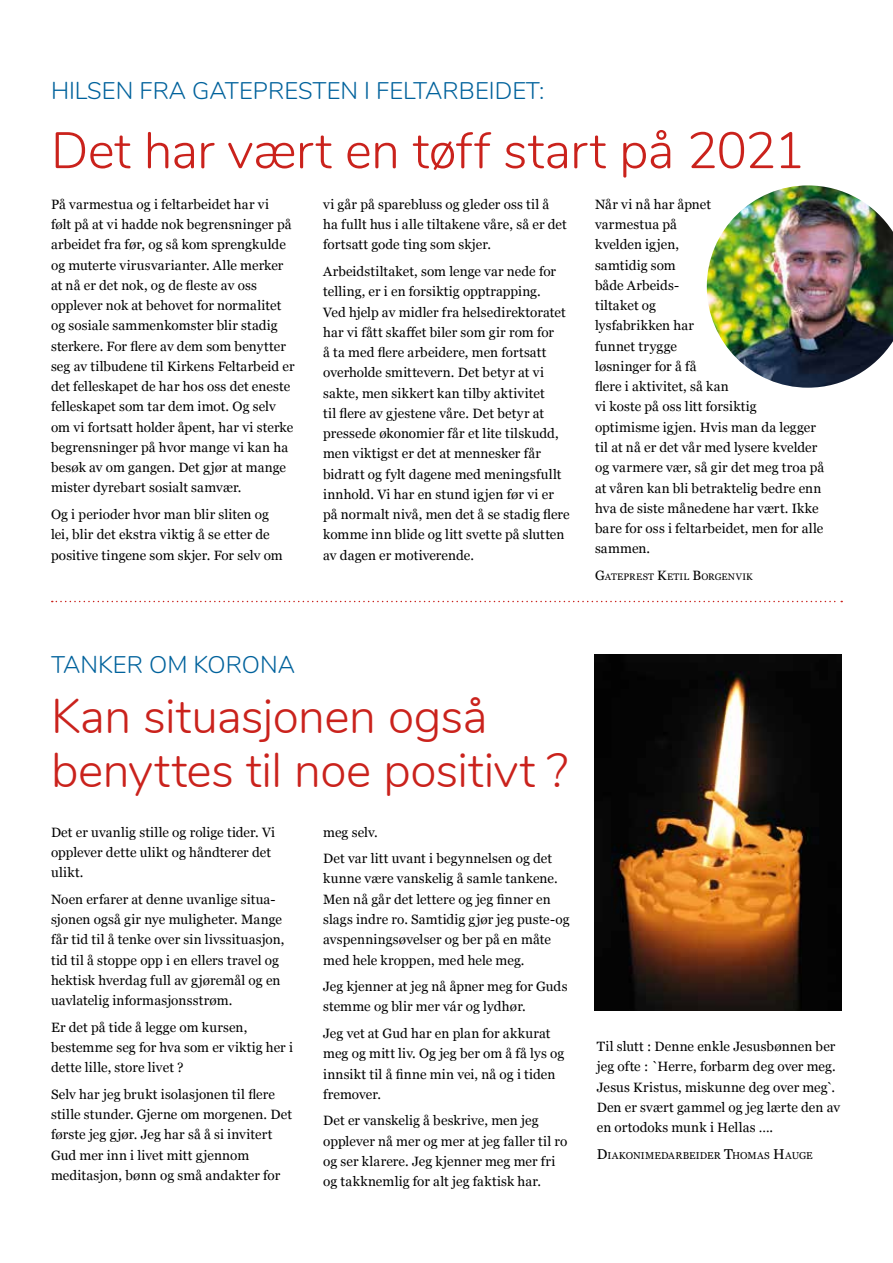
<style>
.page{position:relative;width:893px;height:1263px;background:#fff}
.page>*{position:absolute;margin:0;border:0;box-sizing:border-box;transform-origin:0 0}
.t1{font:300 51px "Nunito";letter-spacing:-.01em;color:#ca221c}
.t2{font:300 47.85px/53.4px "Nunito";letter-spacing:-.01em;color:#ca221c}
.t3{font:300 24px "Nunito";color:#00629c}
.t4{font:13.5px/20.2px "Georgia";letter-spacing:.005em;color:#000}
.t5{font:10.05px "Georgia";letter-spacing:.015em;color:#000}
.t6{font:9.45px "Georgia";letter-spacing:.015em;color:#000}
.s1{font-size:13.5px}
.s2{font-size:14.25px}
</style>
<div class="page">
<svg style="left:52px;top:601px;width:790px;height:1px"></svg>
<img style="left:707px;top:185px;width:186px;height:203px">
<img style="left:594px;top:655px;width:248px;height:355px">
<h3 class="t3" style="left:51px;top:73px;width:495px">HILSEN FRA GATEPRESTEN I FELTARBEIDET:</h3>
<h1 class="t1" style="left:51px;top:113px;width:755px">Det har vært en tøff start på 2021</h1>
<p class="t4" style="left:595px;top:194px;width:231px">Når vi nå har åpnet<br>varmestua på<br>kvelden igjen,<br>samtidig som<br>både Arbeids-<br>tiltaket og<br>lysfabrikken har<br>funnet trygge<br>løsninger for å få<br>flere i aktivitet, så kan<br>vi koste på oss litt forsiktig optimisme igjen. Hvis man da legger til at nå er det vår med lysere kvelder og varmere vær, så gir det meg troa på at våren kan bli betraktelig bedre enn hva de siste månedene har vært. Ikke bare for oss i feltarbeidet, men for alle sammen.</p>
<p class="t6" style="left:595px;top:570px;width:159px"><span class="s1">G</span>ATEPREST <span class="s1">K</span>ETIL <span class="s1">B</span>ORGENVIK</p>
<p class="t4" style="left:51px;top:194px;width:245px">På varmestua og i feltarbeidet har vi<br>følt på at vi hadde nok begrensninger på arbeidet fra før, og så kom sprengkulde og muterte virusvarianter. Alle merker at nå er det nok, og de fleste av oss opplever nok at behovet for normalitet og sosiale sammenkomster blir stadig sterkere. For flere av dem som benytter seg av tilbudene til Kirkens Feltarbeid er det felleskapet de har hos oss det eneste felleskapet som tar dem imot. Og selv om vi fortsatt holder åpent, har vi sterke begrensninger på hvor mange vi kan ha besøk av om gangen. Det gjør at mange mister dyrebart sosialt samvær.</p>
<p class="t4" style="left:51px;top:504px;width:233px">Og i perioder hvor man blir sliten og lei, blir det ekstra viktig å se etter de positive tingene som skjer. For selv om</p>
<p class="t4" style="left:323px;top:194px;width:245px">vi går på sparebluss og gleder oss til å ha fullt hus i alle tiltakene våre, så er det fortsatt gode ting som skjer.</p>
<p class="t4" style="left:323px;top:261px;width:248px">Arbeidstiltaket, som lenge var nede for telling, er i en forsiktig opptrapping.<br>Ved hjelp av midler fra helsedirektoratet har vi fått skaffet biler som gir rom for<br>å ta med flere arbeidere, men fortsatt overholde smittevern. Det betyr at vi sakte, men sikkert kan tilby aktivitet<br>til flere av gjestene våre. Det betyr at pressede økonomier får et lite tilskudd, men viktigst er det at mennesker får bidratt og fylt dagene med meningsfullt innhold. Vi har en stund igjen før vi er på normalt nivå, men det å se stadig flere komme inn blide og litt svette på slutten av dagen er motiverende.</p>
<h3 class="t3" style="left:51px;top:647px;width:246px">TANKER OM KORONA</h3>
<h2 class="t2" style="left:51px;top:687px;width:519px">Kan situasjonen også benyttes til noe positivt ?</h2>
<p class="t4" style="left:51px;top:821px;width:226px">Det er uvanlig stille og rolige tider. Vi opplever dette ulikt og håndterer det ulikt.</p>
<p class="t4" style="left:51px;top:888px;width:235px">Noen erfarer at denne uvanlige situa&shy;sjonen også gir nye muligheter. Mange får tid til å tenke over sin livssituasjon, tid til å stoppe opp i en ellers travel og hektisk hverdag full av gjøremål og en uavlatelig informasjonsstrøm.</p>
<p class="t4" style="left:51px;top:1016px;width:243px">Er det på tide å legge om kursen, bestemme seg for hva som er viktig her i dette lille, store livet ?</p>
<p class="t4" style="left:51px;top:1083px;width:242px">Selv har jeg brukt isolasjonen til flere stille stunder. Gjerne om morgenen. Det første jeg gjør. Jeg har så å si invitert Gud mer inn i livet mitt gjennom meditasjon, bønn og små andakter for</p>
<p class="t4" style="left:323px;top:818px;width:231px;line-height:26.5px">meg selv.<br>Det var litt uvant i begynnelsen og det</p>
<p class="t4" style="left:323px;top:868px;width:248px">kunne være vanskelig å samle tankene.<br>Men nå går det lettere og jeg finner en slags indre ro. Samtidig gjør jeg puste-og avspenningsøvelser og ber på en måte med hele kroppen, med hele meg.</p>
<p class="t4" style="left:323px;top:976px;width:246px">Jeg kjenner at jeg nå åpner meg for Guds stemme og blir mer vár og lydhør.</p>
<p class="t4" style="left:323px;top:1023px;width:243px">Jeg vet at Gud har en plan for akkurat meg og mitt liv. Og jeg ber om å få lys og innsikt til å finne min vei, nå og i tiden fremover.</p>
<p class="t4" style="left:323px;top:1110px;width:246px">Det er vanskelig å beskrive, men jeg opplever nå mer og mer at jeg faller til ro og ser klarere. Jeg kjenner meg mer fri og takknemlig for alt jeg faktisk har.</p>
<p class="t4" style="left:597px;top:1036px;width:245px">Til slutt : Denne enkle Jesusbønnen ber jeg ofte : `Herre, forbarm deg over meg.<br>Jesus Kristus, miskunne deg over meg`.<br>Den er svært gammel og jeg lærte den av en ortodoks munk i Hellas ….</p>
<p class="t5" style="left:597px;top:1148px;width:217px"><span class="s2">D</span>IAKONIMEDARBEIDER <span class="s2">T</span>HOMAS <span class="s2">H</span>AUGE</p>
</div>
